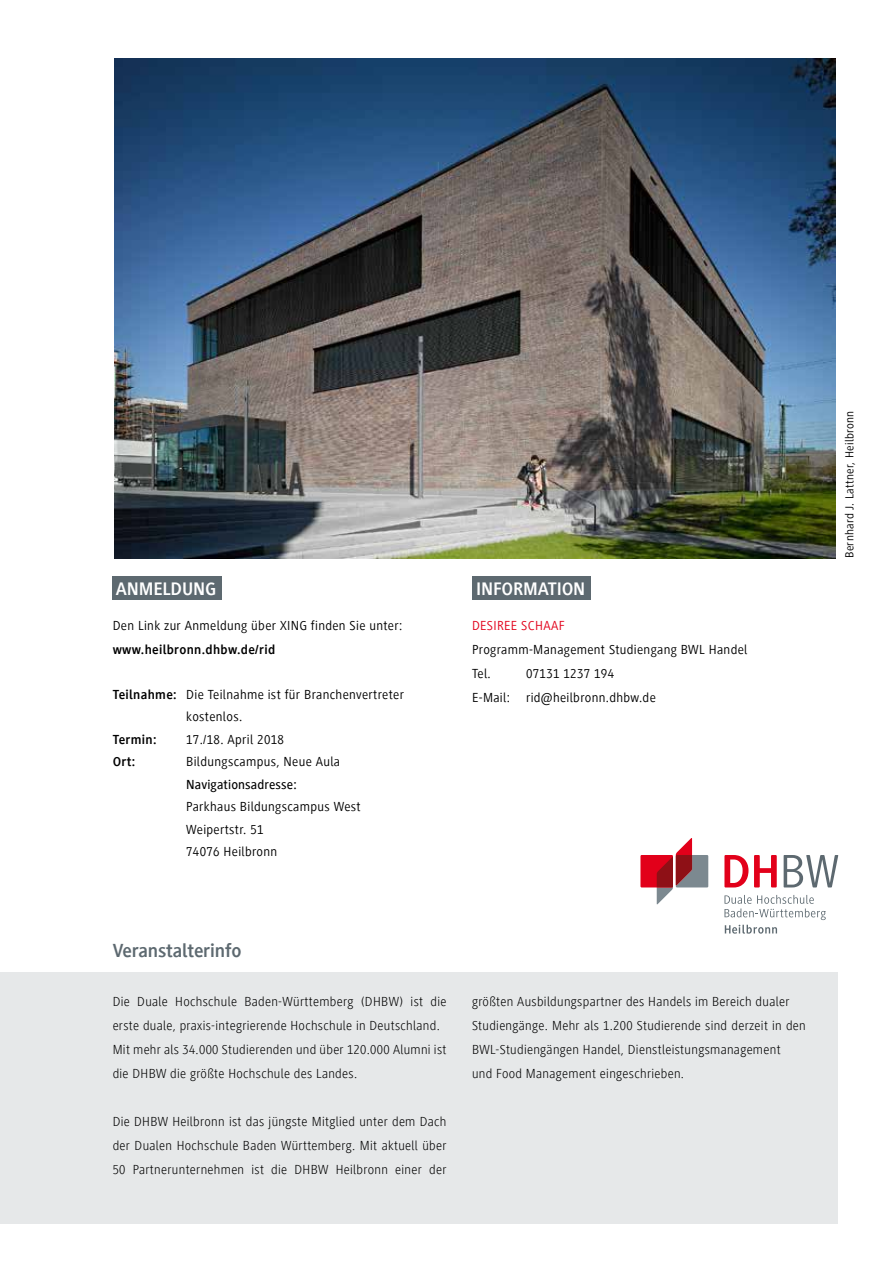
<style>
.page{position:relative;width:893px;height:1263px;background:#fff}
.page>*{position:absolute;margin:0;border:0;box-sizing:border-box;transform-origin:0 0}
.t1{font:700 19.5px "Generis Sans Com";letter-spacing:-.01em;color:#5d6970}
.t2{font:700 18.6px "Generis Sans Com";letter-spacing:-.01em;color:#fff}
.t3{font:300 13.5px/24px "Generis Sans Com";letter-spacing:.025em;color:#000}
.t4{font:13.5px/22.5px "Generis Sans Com";letter-spacing:.025em;color:#000}
.t5{font:700 13.5px "Generis Sans Com";letter-spacing:.025em;color:#000}
.t6{font:500 13.5px "Generis Sans Com";letter-spacing:.01em;color:#000}
.t7{font:13.5px "Generis Sans Com";letter-spacing:.025em;color:#e2001a}
.t8{font:12px "Generis Sans Com";letter-spacing:.025em;color:#000}
.s1{font-weight:700}
</style>
<div class="page">
<hr style="left:892px;top:325px;width:1px;height:63px;background:#e2001a">
<div style="left:0;top:973px;width:837px;height:251px;background:#e6e8e9"></div>
<div style="left:113px;top:576px;width:109px;height:24px;background:#5d6970"></div>
<div style="left:472px;top:576px;width:118px;height:24px;background:#5d6970"></div>
<img style="left:114px;top:58px;width:721px;height:500px">
<div style="left:640px;top:855px;width:33px;height:32px;background:#e2001a"></div>
<svg style="left:657px;top:838px;width:51px;height:66px"></svg>
<svg style="left:724px;top:855px;width:24px;height:32px"></svg>
<svg style="left:754px;top:855px;width:23px;height:32px"></svg>
<svg style="left:784px;top:855px;width:54px;height:32px"></svg>
<svg style="left:724px;top:895px;width:102px;height:39px"></svg>
<h2 class="t2" style="left:116px;top:578px;width:102px">ANMELDUNG</h2>
<h2 class="t2" style="left:476px;top:578px;width:111px">INFORMATION</h2>
<p class="t4" style="left:113px;top:614px;width:291px">Den Link zur Anmeldung über XING finden Sie unter:</p>
<p class="t5" style="left:113px;top:642px;width:164px">www.heilbronn.dhbw.de/rid</p>
<p class="t4" style="left:186px;top:683px;width:219px;text-indent:-73px"><span class="s1">Teilnahme:</span> Die Teilnahme ist für Branchenvertreter kostenlos.</p>
<p class="t5" style="left:113px;top:732px;width:45px">Termin:</p>
<p class="t4" style="left:186px;top:728px;width:99px">17./18. April 2018</p>
<p class="t5" style="left:113px;top:754px;width:24px">Ort:</p>
<p class="t4" style="left:186px;top:751px;width:155px">Bildungscampus, Neue Aula</p>
<p class="t6" style="left:186px;top:777px;width:112px">Navigationsadresse:</p>
<p class="t4" style="left:186px;top:796px;width:176px">Parkhaus Bildungscampus West<br>Weipertstr. 51<br>74076 Heilbronn</p>
<p class="t7" style="left:472px;top:618px;width:94px">DESIREE SCHAAF</p>
<p class="t4" style="left:472px;top:637px;width:277px;line-height:24px">Programm-Management Studiengang BWL Handel<br>Tel.</p>
<p class="t4" style="left:472px;top:661px;width:185px;line-height:24px;text-indent:54px">07131 1237 194<br>E-Mail: rid@heilbronn.dhbw.de</p>
<h1 class="t1" style="left:113px;top:940px;width:130px">Veranstalterinfo</h1>
<p class="t3" style="left:113px;top:990px;width:335px">Die Duale Hochschule Baden-Württemberg (DHBW) ist die erste duale, praxis-integrierende Hochschule in Deutschland.<br>Mit mehr als 34.000 Studierenden und über 120.000 Alumni ist die DHBW die größte Hochschule des Landes.</p>
<p class="t3" style="left:113px;top:1110px;width:335px;text-align:justify">Die DHBW Heilbronn ist das jüngste Mitglied unter dem Dach der Dualen Hochschule Baden Württemberg. Mit aktuell über 50 Partnerunternehmen ist die DHBW Heilbronn einer der</p>
<p class="t3" style="left:472px;top:990px;width:335px">größten Ausbildungspartner des Handels im Bereich dualer Studiengänge. Mehr als 1.200 Studierende sind derzeit in den BWL-Studiengängen Handel, Dienstleistungsmanagement<br>und Food Management eingeschrieben.</p>
<p class="t8" style="left:843px;top:558px;width:149px;rotate:-90deg">Bernhard J. Lattner, Heilbronn</p>
</div>
